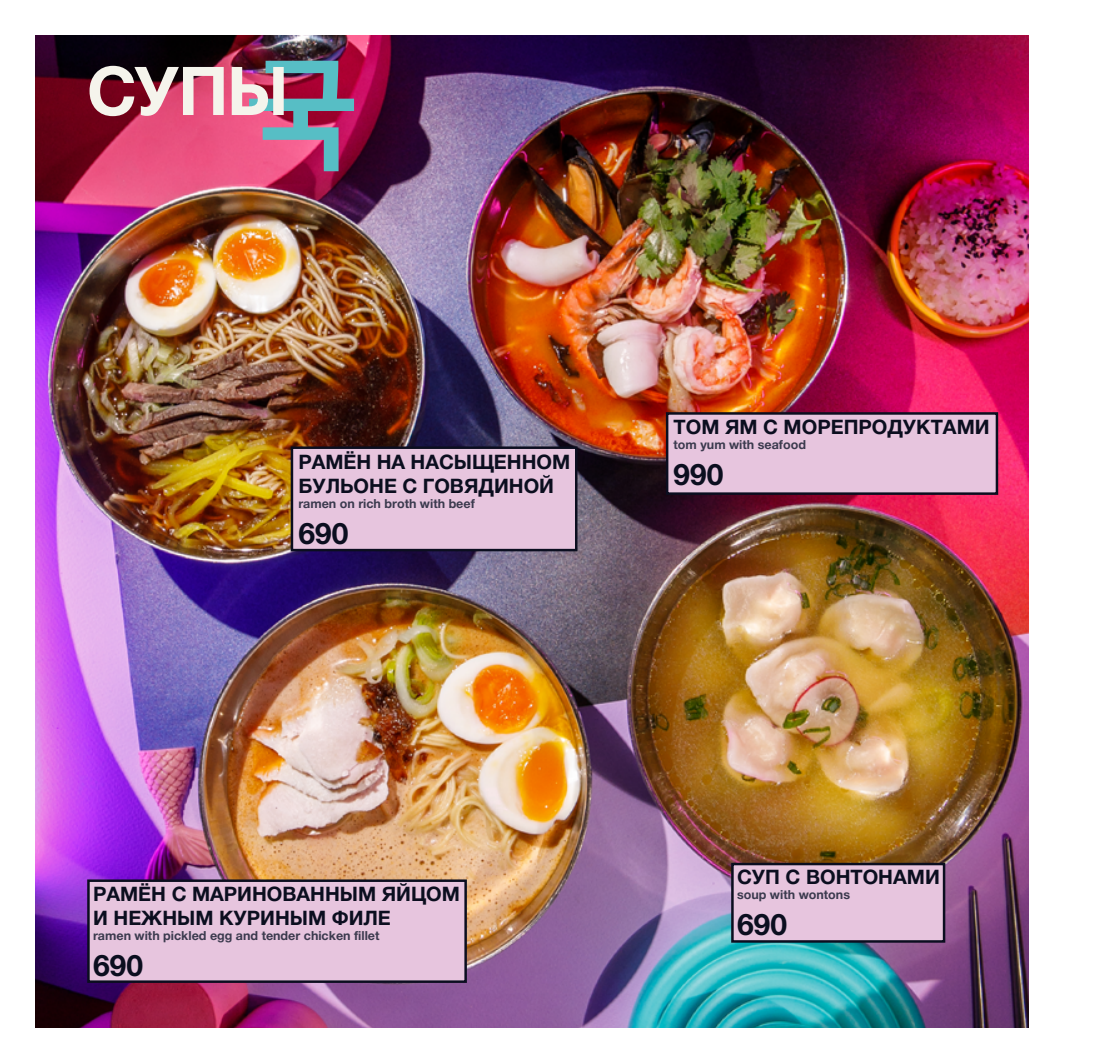
<style>
.page{position:relative;width:1099px;height:1063px;background:#fff}
.page>*{position:absolute;margin:0;border:0;box-sizing:border-box;transform-origin:0 0}
.t1{font:700 67.5px "Helvetica Neue Cyr";color:#f5f4ec}
.t2{font:700 30px "Helvetica Neue Cyr";color:#0b0e1f}
.t3{font:700 20px/24px "Helvetica Neue Cyr";color:#0b0e1f}
.t4{font:700 12.5px "Helvetica Neue Cyr";color:#3b3a4e}
.s1{font-family:"Malgun Gothic";font-size:120px;color:#57bec5}
</style>
<div class="page">
<img style="left:35px;top:35px;width:993px;height:993px">
<div style="left:291px;top:446px;width:286px;height:105px;background:#e7c5de;border:2px solid #0b0e1f"></div>
<div style="left:666px;top:412px;width:332px;height:83px;background:#e7c5de;border:2px solid #0b0e1f"></div>
<div style="left:87px;top:879px;width:380px;height:104px;background:#e7c5de;border:2px solid #0b0e1f"></div>
<div style="left:731px;top:863px;width:214px;height:80px;background:#e7c5de;border:2px solid #0b0e1f"></div>
<h1 class="t1" style="left:87px;top:54px;width:276px">СУПЫ<span class="s1">국</span></h1>
<p class="t3" style="left:298px;top:450px;width:273px">РАМЁН НА НАСЫЩЕННОМ<br>БУЛЬОНЕ С ГОВЯДИНОЙ</p>
<p class="t4" style="left:298px;top:496px;width:178px">ramen on rich broth with beef</p>
<h2 class="t2" style="left:298px;top:516px;width:52px">690</h2>
<p class="t3" style="left:673px;top:415px;width:317px">ТОМ ЯМ С МОРЕПРОДУКТАМИ</p>
<p class="t4" style="left:673px;top:438px;width:134px">tom yum with seafood</p>
<h2 class="t2" style="left:673px;top:458px;width:52px">990</h2>
<p class="t3" style="left:93px;top:882px;width:368px">РАМЁН С МАРИНОВАННЫМ ЯЙЦОМ<br>И НЕЖНЫМ КУРИНЫМ ФИЛЕ</p>
<p class="t4" style="left:93px;top:928px;width:288px">ramen with pickled egg and tender chicken fillet</p>
<h2 class="t2" style="left:93px;top:949px;width:52px">690</h2>
<p class="t3" style="left:737px;top:865px;width:204px">СУП С ВОНТОНАМИ</p>
<p class="t4" style="left:737px;top:888px;width:114px">soup with wоntons</p>
<h2 class="t2" style="left:737px;top:908px;width:52px">690</h2>
</div>
